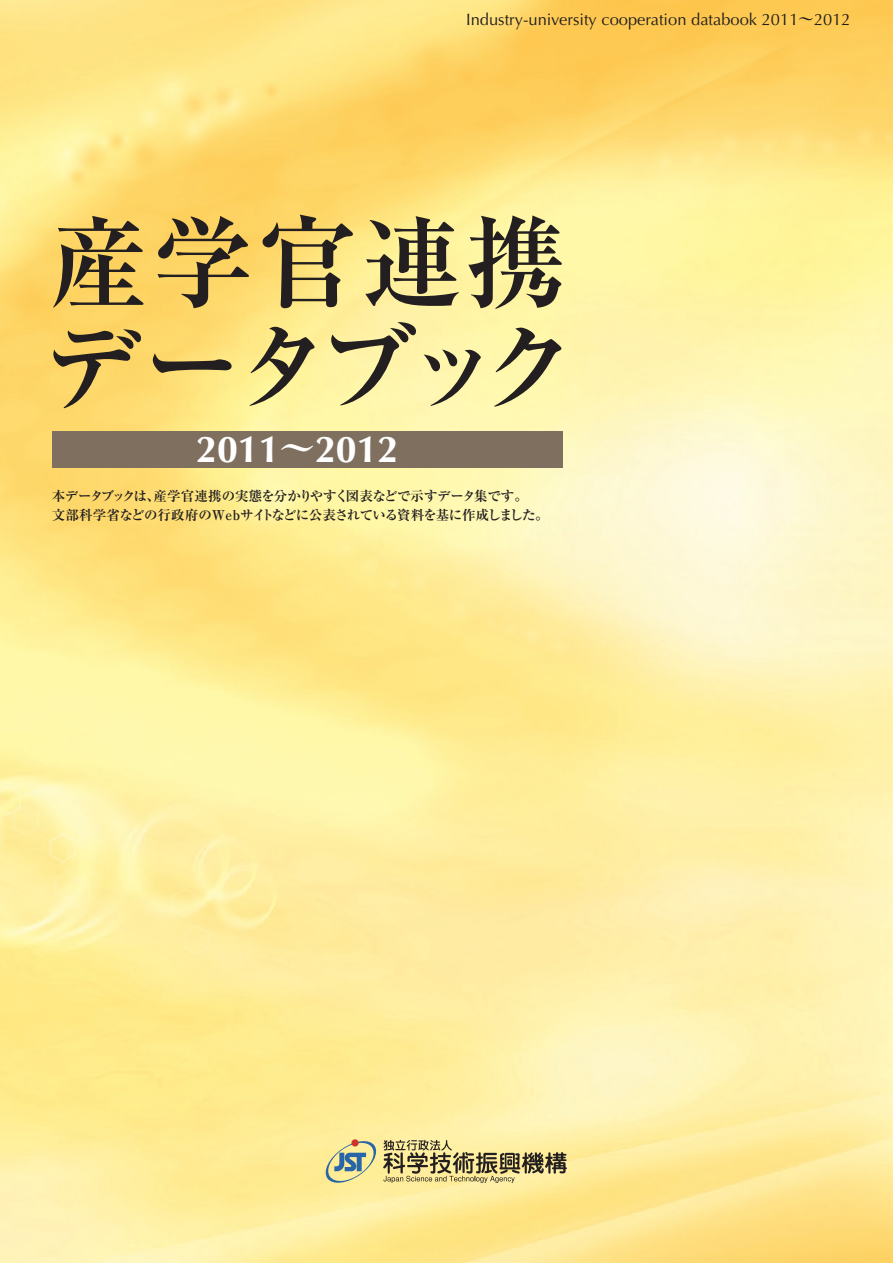
<style>
.page{position:relative;width:893px;height:1263px;background:#fff}
.page>*{position:absolute;margin:0;border:0;box-sizing:border-box;transform-origin:0 0}
.t1{font:700 100.5px/104.1px "Ryumin Pro";letter-spacing:-.005em;color:#231f20}
.t2{font:700 37.5px "Optima";color:#fff}
.t3{font:16.5px "Optima";color:#231f20}
.t4{font:700 13.5px/19.2px "Ryumin Pro";letter-spacing:-.03em;color:#231f20}
.s1{font-family:"Ryumin Pro";font-weight:500}
.s2{font-family:"Ryumin Pro"}
</style>
<div class="page">
<img style="left:0;top:0;width:893px;height:1263px">
<svg style="left:322px;top:1138px;width:245px;height:47px;background:#c6bb84"></svg>
<div style="left:52px;top:431px;width:510px;height:37px;background:#7e6f5f"></div>
<p class="t3" style="left:466px;top:10px;width:386px">Industry-university cooperation databook 2011<span class="s1">～</span>2012</p>
<h1 class="t1" style="left:42px;top:204px;width:539px">産学官連携データブック</h1>
<h2 class="t2" style="left:196px;top:428px;width:204px">2011<span class="s2">～</span>2012</h2>
<p class="t4" style="left:52px;top:485px;width:499px">本データブックは、産学官連携の実態を分かりやすく図表などで示すデータ集です。<br>文部科学省などの行政府のWebサイトなどに公表されている資料を基に作成しました。</p>
</div>
